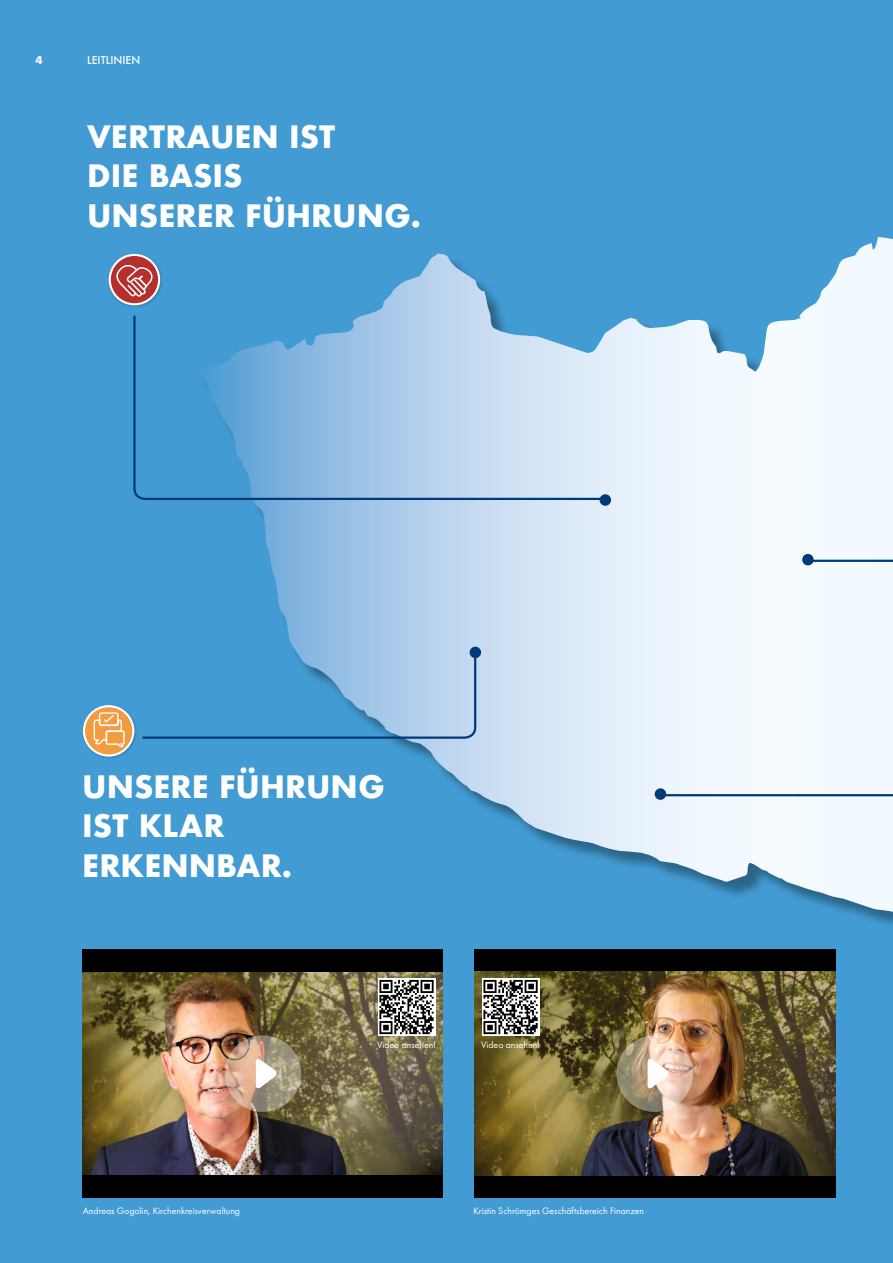
<style>
.page{position:relative;width:893px;height:1263px;background:#429bd2}
.page>*{position:absolute;margin:0;border:0;box-sizing:border-box;transform-origin:0 0}
.t1{font:700 30px/39.5px "Futura";color:#fff}
.t2{font:500 10.5px "Futura";color:#fff}
.t3{font:700 10.5px "Futura";color:#fff}
.t4{font:9.75px "Futura PT";color:#fff}
</style>
<div class="page">
<div style="left:198px;top:157px;width:695px;height:791px;background:#000;opacity:.35"></div>
<svg style="left:198px;top:243px;width:676px;height:440px"></svg>
<div style="left:474px;top:950px;width:361px;height:248px;background:#000"></div>
<img style="left:474px;top:972px;width:361px;height:203px">
<div style="left:83px;top:950px;width:360px;height:248px;background:#000"></div>
<img style="left:83px;top:973px;width:360px;height:201px">
<div style="left:108px;top:253px;width:55px;height:55px;background:#000;opacity:.2"></div>
<svg style="left:110px;top:255px;width:49px;height:49px"></svg>
<div style="left:109px;top:254px;width:51px;height:51px;border:2px solid #fff;border-radius:50%"></div>
<svg style="left:108px;top:253px;width:46px;height:44px"></svg>
<div style="left:82px;top:704px;width:55px;height:56px;background:#000;opacity:.2"></div>
<svg style="left:84px;top:706px;width:49px;height:49px"></svg>
<div style="left:83px;top:705px;width:51px;height:52px;border:2px solid #fff;border-radius:50%"></div>
<svg style="left:93px;top:712px;width:32px;height:38px"></svg>
<div style="left:806px;top:558px;width:87px;height:121px;background:#f2faff"></div>
<div style="left:802px;top:554px;width:12px;height:11px;background:#003a78;border:2px solid #003a78;border-radius:50%"></div>
<svg style="left:142px;top:650px;width:335px;height:90px"></svg>
<div style="left:470px;top:647px;width:11px;height:11px;background:#003a78;border:2px solid #003a78;border-radius:50%"></div>
<svg style="left:133px;top:313px;width:475px;height:188px"></svg>
<div style="left:600px;top:494px;width:11px;height:12px;background:#003a78;border:2px solid #003a78;border-radius:50%"></div>
<img style="left:658px;top:793px;width:235px;height:288px">
<div style="left:655px;top:788px;width:11px;height:12px;background:#003a78;border:2px solid #003a78;border-radius:50%"></div>
<svg style="left:378px;top:978px;width:57px;height:58px"></svg>
<svg style="left:379px;top:980px;width:55px;height:54px"></svg>
<svg style="left:482px;top:978px;width:57px;height:58px"></svg>
<svg style="left:483px;top:980px;width:55px;height:54px"></svg>
<svg style="left:225px;top:1035px;width:76px;height:77px"></svg>
<svg style="left:256px;top:1058px;width:21px;height:31px"></svg>
<svg style="left:616px;top:1035px;width:77px;height:77px"></svg>
<svg style="left:647px;top:1058px;width:22px;height:31px"></svg>
<p class="t3" style="left:35px;top:52px;width:9px">4</p>
<p class="t2" style="left:87px;top:53px;width:55px">LEITLINIEN</p>
<h1 class="t1" style="left:87px;top:117px;width:335px">VERTRAUEN IST<br>DIE BASIS<br>UNSERER FÜHRUNG.</h1>
<h1 class="t1" style="left:82px;top:767px;width:304px">UNSERE FÜHRUNG<br>IST KLAR<br>ERKENNBAR.</h1>
<p class="t4" style="left:377px;top:1039px;width:60px">Video ansehen!</p>
<p class="t4" style="left:481px;top:1039px;width:60px">Video ansehen!</p>
<p class="t4" style="left:83px;top:1205px;width:159px">Andreas Gogolin, Kirchenkreisverwaltung</p>
<p class="t4" style="left:473px;top:1205px;width:172px">Kristin Schrömges Geschäftsbereich Finanzen</p>
</div>
